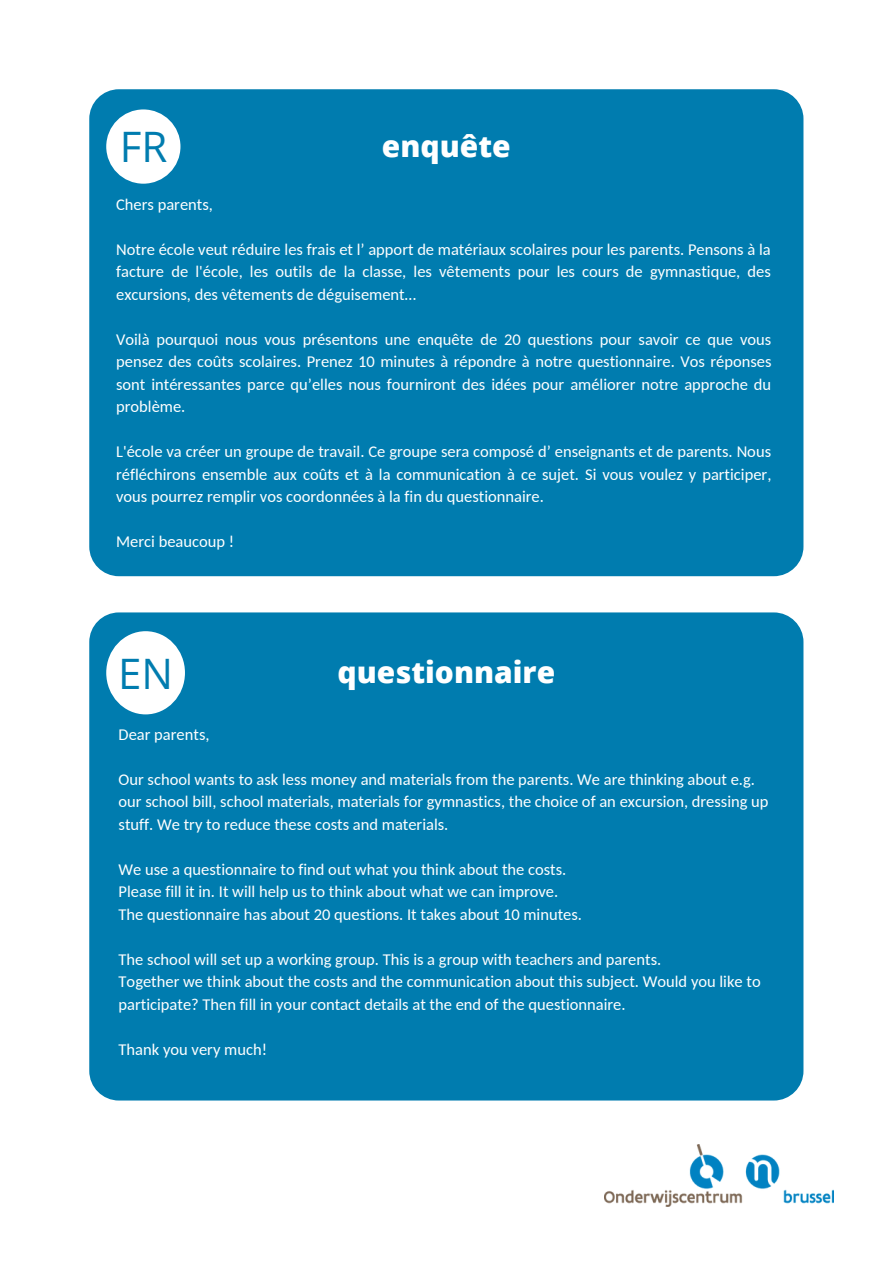
<style>
.page{position:relative;width:893px;height:1264px;background:#fff}
.page>*{position:absolute;margin:0;border:0;box-sizing:border-box;transform-origin:0 0}
.t1{font:42px "Open Sans";color:#007caf}
.t2{font:800 30px "Open Sans";color:#fff}
.t3{font:16.5px/22.5px "Carlito";color:#fff;text-align:justify}
</style>
<div class="page">
<img style="left:605px;top:1144px;width:228px;height:62px">
<div style="left:89px;top:89px;width:714px;height:487px;background:#007caf;border-radius:30px"></div>
<div style="left:89px;top:612px;width:714px;height:488px;background:#007caf;border-radius:30px"></div>
<div style="left:106px;top:109px;width:74px;height:75px;background:#fff;border-radius:50%"></div>
<div style="left:106px;top:631px;width:79px;height:83px;background:#fff;border-radius:50%"></div>
<h1 class="t1" style="left:120px;top:117px;width:49px">FR</h1>
<h2 class="t2" style="left:382px;top:125px;width:130px">enquête</h2>
<p class="t3" style="left:116px;top:194px;width:98px">Chers parents,</p>
<p class="t3" style="left:116px;top:239px;width:656px">Notre école veut réduire les frais et l’ apport de matériaux scolaires pour les parents. Pensons à la facture de l'école, les outils de la classe, les vêtements pour les cours de gymnastique, des excursions, des vêtements de déguisement…</p>
<p class="t3" style="left:116px;top:329px;width:656px">Voilà pourquoi nous vous présentons une enquête de 20 questions pour savoir ce que vous pensez des coûts scolaires. Prenez 10 minutes à répondre à notre questionnaire. Vos réponses sont intéressantes parce qu’elles nous fourniront des idées pour améliorer notre approche du problème.</p>
<p class="t3" style="left:116px;top:442px;width:656px">L'école va créer un groupe de travail. Ce groupe sera composé d’ enseignants et de parents. Nous réfléchirons ensemble aux coûts et à la communication à ce sujet. Si vous voulez y participer, vous pourrez remplir vos coordonnées à la fin du questionnaire.</p>
<p class="t3" style="left:116px;top:532px;width:119px">Merci beaucoup !</p>
<h1 class="t1" style="left:118px;top:643px;width:56px">EN</h1>
<h2 class="t2" style="left:337px;top:651px;width:219px">questionnaire</h2>
<p class="t3" style="left:119px;top:724px;width:92px">Dear parents,</p>
<p class="t3" style="left:119px;top:769px;width:651px;text-align:left">Our school wants to ask less money and materials from the parents. We are thinking about e.g. our school bill, school materials, materials for gymnastics, the choice of an excursion, dressing up stuff. We try to reduce these costs and materials.</p>
<p class="t3" style="left:119px;top:859px;width:465px;text-align:left">We use a questionnaire to find out what you think about the costs.<br>Please fill it in. It will help us to think about what we can improve.<br>The questionnaire has about 20 questions. It takes about 10 minutes.</p>
<p class="t3" style="left:119px;top:949px;width:643px;text-align:left">The school will set up a working group. This is a group with teachers and parents.<br>Together we think about the costs and the communication about this subject. Would you like to participate? Then fill in your contact details at the end of the questionnaire.</p>
<p class="t3" style="left:119px;top:1039px;width:150px">Thank you very much!</p>
</div>
